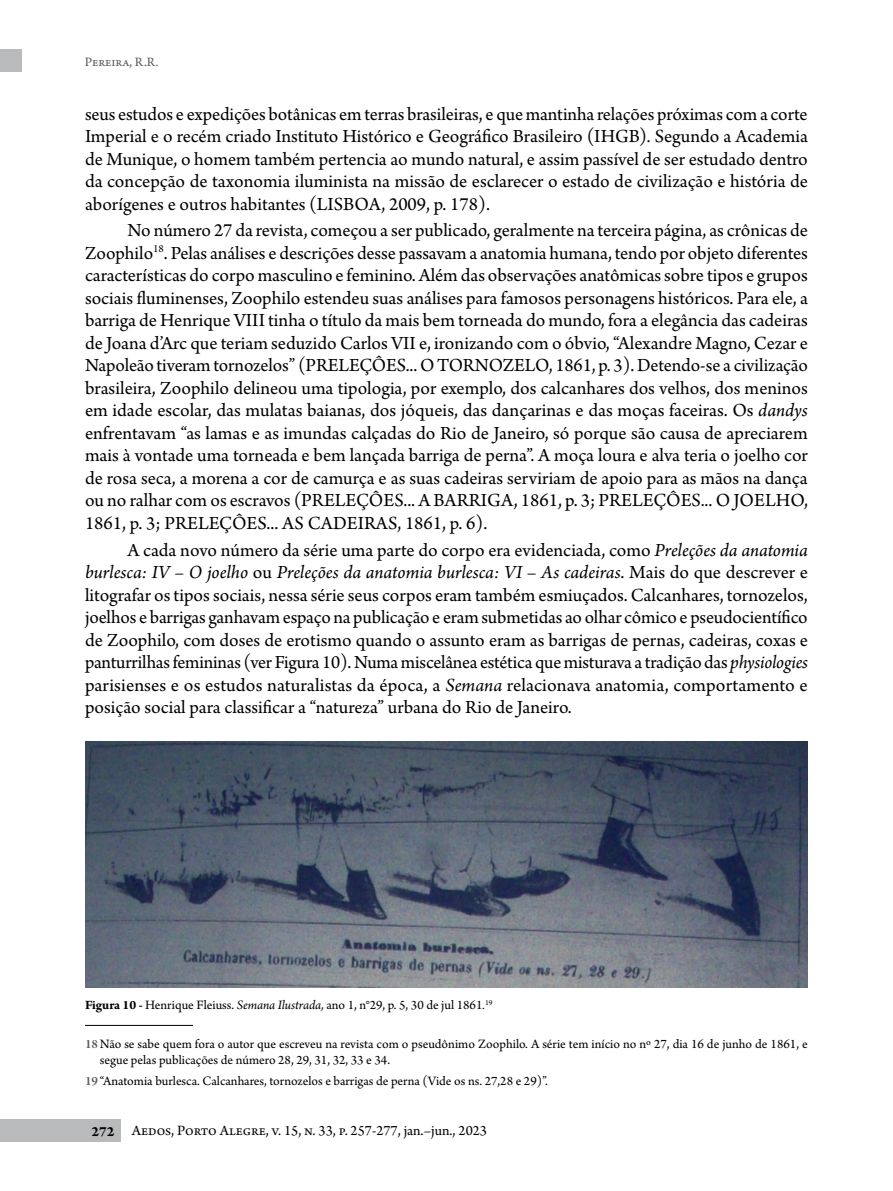
<style>
.page{position:relative;width:893px;height:1191px;background:#fff}
.page>*{position:absolute;margin:0;border:0;box-sizing:border-box;transform-origin:0 0}
.t1{font:19.5px/22.5px "Arno Pro";color:#000;text-align:justify}
.t2{font:15px "Arno Pro";color:#000}
.t3{font:13.5px/16.2px "Arno Pro";color:#000}
.t4{font:13.5px "Arno Pro";color:#58595b}
.s1{font-style:italic}
.s2{font-weight:700}
.s3{font-family:"Arno Pro Smbd Subhead";color:#58595b}
</style>
<div class="page">
<div style="left:0;top:1119px;width:121px;height:23px;background:#b8babc"></div>
<div style="left:0;top:49px;width:22px;height:23px;background:#b8babc"></div>
<hr style="left:85px;top:1025px;width:108px;height:1px;background:#000">
<img style="left:85px;top:741px;width:723px;height:247px">
<p class="t4" style="left:85px;top:54px;width:75px">Pereira, R.R.</p>
<p class="t1" style="left:85px;top:103px;width:724px">seus estudos e expedições botânicas em terras brasileiras, e que mantinha relações próximas com a corte Imperial e o recém criado Instituto Histórico e Geográfico Brasileiro (IHGB)<span class="s1">.</span> Segundo a Academia de Munique, o homem também pertencia ao mundo natural, e assim passível de ser estudado dentro da concepção de taxonomia iluminista na missão de esclarecer o estado de civilização e história de aborígenes e outros habitantes (LISBOA, 2009, p. 178).</p>
<p class="t1" style="left:85px;top:220px;width:724px;text-indent:43px">No número 27 da revista, começou a ser publicado, geralmente na terceira página, as crônicas de Zoophilo<sup>18</sup>. Pelas análises e descrições desse passavam a anatomia humana, tendo por objeto diferentes características do corpo masculino e feminino. Além das observações anatômicas sobre tipos e grupos sociais fluminenses, Zoophilo estendeu suas análises para famosos personagens históricos. Para ele, a barriga de Henrique VIII tinha o título da mais bem torneada do mundo, fora a elegância das cadeiras de Joana d’Arc que teriam seduzido Carlos VII e, ironizando com o óbvio, “Alexandre Magno, Cezar e Napoleão tiveram tornozelos” (PRELEÇÔES... O TORNOZELO, 1861, p. 3). Detendo-se a civilização brasileira, Zoophilo delineou uma tipologia, por exemplo, dos calcanhares dos velhos, dos meninos em idade escolar, das mulatas baianas, dos jóqueis, das dançarinas e das moças faceiras. Os <span class="s1">dandys </span>enfrentavam “as lamas e as imundas calçadas do Rio de Janeiro, só porque são causa de apreciarem mais à vontade uma torneada e bem lançada barriga de perna”. A moça loura e alva teria o joelho cor de rosa seca, a morena a cor de camurça e as suas cadeiras serviriam de apoio para as mãos na dança ou no ralhar com os escravos (PRELEÇÔES... A BARRIGA, 1861, p. 3; PRELEÇÔES... O JOELHO, 1861, p. 3; PRELEÇÔES... AS CADEIRAS, 1861, p. 6).</p>
<p class="t1" style="left:85px;top:539px;width:724px;text-indent:43px">A cada novo número da série uma parte do corpo era evidenciada, como <span class="s1">Preleções da anatomia burlesca: IV – O joelho</span> ou <span class="s1">Preleções da anatomia burlesca: VI – As cadeiras</span>. Mais do que descrever e litografar os tipos sociais, nessa série seus corpos eram também esmiuçados. Calcanhares, tornozelos, joelhos e barrigas ganhavam espaço na publicação e eram submetidas ao olhar cômico e pseudocientífico de Zoophilo, com doses de erotismo quando o assunto eram as barrigas de pernas, cadeiras, coxas e panturrilhas femininas (ver Figura 10). Numa miscelânea estética que misturava a tradição das <span class="s1">physiologies </span>parisienses e os estudos naturalistas da época, a <span class="s1">Semana</span> relacionava anatomia, comportamento e posição social para classificar a “natureza” urbana do Rio de Janeiro.</p>
<p class="t3" style="left:85px;top:997px;width:409px"><span class="s2">Figura 10 -</span> Henrique Fleiuss. <span class="s1">Semana Ilustrada,</span> ano 1, n°29, p. 5, 30 de jul 1861<span class="s1">.</span><sup>19</sup></p>
<p class="t3" style="left:100px;top:1036px;width:709px;text-indent:-15px"><span class="s3">18</span>Não se sabe quem fora o autor que escreveu na revista com o pseudônimo Zoophilo. A série tem início no nº 27, dia 16 de junho de 1861, e segue pelas publicações de número 28, 29, 31, 32, 33 e 34.</p>
<p class="t3" style="left:85px;top:1073px;width:464px"><span class="s3">19</span> “Anatomia burlesca. Calcanhares, tornozelos e barrigas de perna (Vide os ns. 27,28 e 29)”.</p>
<p class="t2" style="left:91px;top:1122px;width:397px"><span class="s2">272</span> Aedos, Porto Alegre, v. 15, n. 33, p. 257-277, jan.–jun., 2023</p>
</div>
